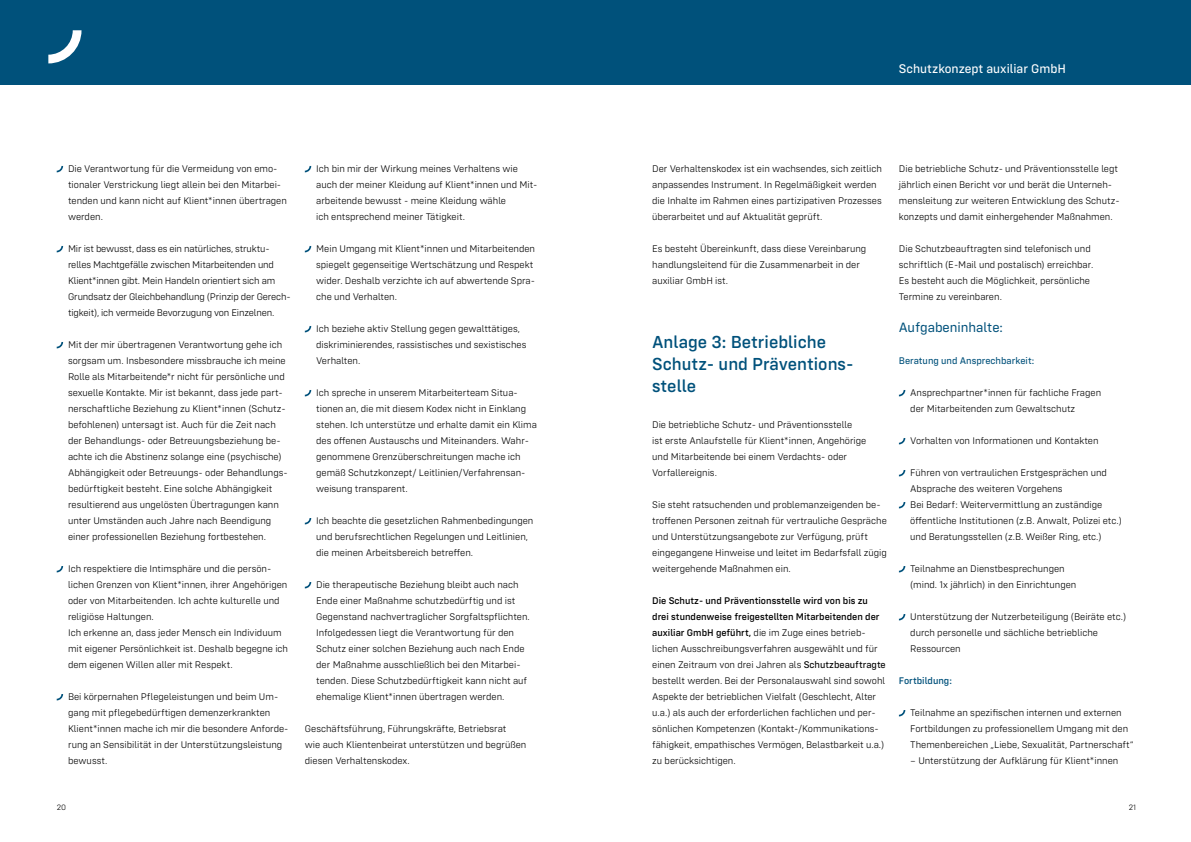
<style>
.page{position:relative;width:1191px;height:842px;background:#fff}
.page>*{position:absolute;margin:0;border:0;box-sizing:border-box;transform-origin:0 0}
.t1{font:500 18px/22px "Config Rounded";color:#00517b}
.t2{font:14px "Config Rounded";color:#00517b}
.t3{font:13px "Config Rounded Text";color:#fff}
.t4{font:300 10px/16px "Config Rounded";color:#000}
.t5{font:10px "Config Rounded Text";color:#00517b}
.t6{font:500 10px "Config Rounded";color:#00517b}
.t7{font:300 8px "Config Rounded";color:#000}
.s1{font-weight:500}
.s2{font-family:"Config Rounded Text";font-weight:400}
</style>
<div class="page">
<div style="left:0;top:0;width:1191px;height:85px;background:#00517b"></div>
<svg style="left:48px;top:30px;width:33px;height:33px"></svg>
<svg style="left:305px;top:166px;width:6px;height:6px"></svg>
<svg style="left:305px;top:246px;width:6px;height:6px"></svg>
<svg style="left:305px;top:326px;width:6px;height:6px"></svg>
<svg style="left:305px;top:390px;width:6px;height:6px"></svg>
<svg style="left:305px;top:518px;width:6px;height:6px"></svg>
<svg style="left:305px;top:582px;width:6px;height:6px"></svg>
<svg style="left:57px;top:166px;width:6px;height:6px"></svg>
<svg style="left:57px;top:246px;width:6px;height:6px"></svg>
<svg style="left:57px;top:342px;width:6px;height:6px"></svg>
<svg style="left:57px;top:566px;width:6px;height:6px"></svg>
<svg style="left:57px;top:694px;width:6px;height:6px"></svg>
<svg style="left:899px;top:390px;width:6px;height:6px"></svg>
<svg style="left:899px;top:438px;width:6px;height:6px"></svg>
<svg style="left:899px;top:470px;width:6px;height:6px"></svg>
<svg style="left:899px;top:502px;width:6px;height:6px"></svg>
<svg style="left:899px;top:566px;width:6px;height:6px"></svg>
<svg style="left:899px;top:614px;width:6px;height:6px"></svg>
<svg style="left:899px;top:710px;width:6px;height:6px"></svg>
<p class="t4" style="left:68px;top:161px;width:220px">Die Verantwortung für die Vermeidung von emo&shy;tionaler Verstrickung liegt allein bei den Mitarbei&shy;tenden und kann nicht auf Klient*innen übertragen werden.</p>
<p class="t4" style="left:68px;top:241px;width:224px">Mir ist bewusst, dass es ein natürliches, struktu&shy;relles Machtgefälle zwischen Mitarbeitenden und Klient*innen gibt. Mein Handeln orientiert sich am Grundsatz der Gleichbehandlung (Prinzip der Gerech&shy;tigkeit), ich vermeide Bevorzugung von Einzelnen.</p>
<p class="t4" style="left:68px;top:337px;width:221px">Mit der mir übertragenen Verantwortung gehe ich sorgsam um. Insbesondere missbrauche ich meine Rolle als Mitarbeitende*r nicht für persönliche und sexuelle Kontakte. Mir ist bekannt, dass jede part&shy;nerschaftliche Beziehung zu Klient*innen (Schutz&shy;befohlenen) untersagt ist. Auch für die Zeit nach der Behandlungs- oder Betreuungsbeziehung be&shy;achte ich die Abstinenz solange eine (psychische)<br>Abhängigkeit oder Betreuungs- oder Behandlungs&shy;bedürftigkeit besteht. Eine solche Abhängigkeit resultierend aus ungelösten Übertragungen kann unter Umständen auch Jahre nach Beendigung einer professionellen Beziehung fortbestehen.</p>
<p class="t4" style="left:68px;top:561px;width:221px">Ich respektiere die Intimsphäre und die persön&shy;lichen Grenzen von Klient*innen, ihrer Angehörigen oder von Mitarbeitenden. Ich achte kulturelle und religiöse Haltungen.<br>Ich erkenne an, dass jeder Mensch ein Individuum mit eigener Persönlichkeit ist. Deshalb begegne ich dem eigenen Willen aller mit Respekt.</p>
<p class="t4" style="left:68px;top:689px;width:222px">Bei körpernahen Pflegeleistungen und beim Um&shy;gang mit pflegebedürftigen demenzerkrankten Klient*innen mache ich mir die besondere Anforde&shy;rung an Sensibilität in der Unterstützungsleistung bewusst.</p>
<p class="t4" style="left:316px;top:161px;width:223px">Ich bin mir der Wirkung meines Verhaltens wie auch der meiner Kleidung auf Klient*innen und Mit&shy;arbeitende bewusst - meine Kleidung wähle<br>ich entsprechend meiner Tätigkeit.</p>
<p class="t4" style="left:316px;top:241px;width:220px">Mein Umgang mit Klient*innen und Mitarbeitenden spiegelt gegenseitige Wertschätzung und Respekt wider. Deshalb verzichte ich auf abwertende Spra&shy;che und Verhalten.</p>
<p class="t4" style="left:316px;top:321px;width:212px">Ich beziehe aktiv Stellung gegen gewalttätiges, diskriminierendes, rassistisches und sexistisches<br>Verhalten.</p>
<p class="t4" style="left:316px;top:385px;width:222px">Ich spreche in unserem Mitarbeiterteam Situa&shy;tionen an, die mit diesem Kodex nicht in Einklang stehen. Ich unterstütze und erhalte damit ein Klima des offenen Austauschs und Miteinanders. Wahr&shy;genommene Grenzüberschreitungen mache ich gemäß Schutzkonzept/ Leitlinien/Verfahrensan&shy;weisung transparent.</p>
<p class="t4" style="left:316px;top:513px;width:219px">Ich beachte die gesetzlichen Rahmenbedingungen und berufsrechtlichen Regelungen und Leitlinien, die meinen Arbeitsbereich betreffen.</p>
<p class="t4" style="left:316px;top:577px;width:215px">Die therapeutische Beziehung bleibt auch nach Ende einer Maßnahme schutzbedürftig und ist Gegenstand nachvertraglicher Sorgfaltspflichten.<br>Infolgedessen liegt die Verantwortung für den Schutz einer solchen Beziehung auch nach Ende der Maßnahme ausschließlich bei den Mitarbei&shy;tenden. Diese Schutzbedürftigkeit kann nicht auf ehemalige Klient*innen übertragen werden.</p>
<p class="t4" style="left:305px;top:721px;width:223px">Geschäftsführung, Führungskräfte, Betriebsrat<br>wie auch Klientenbeirat unterstützen und begrüßen diesen Verhaltenskodex.</p>
<h3 class="t3" style="left:899px;top:62px;width:169px">Schutzkonzept auxiliar GmbH</h3>
<p class="t4" style="left:652px;top:161px;width:231px">Der Verhaltenskodex ist ein wachsendes, sich zeitlich anpassendes Instrument. In Regelmäßigkeit werden die Inhalte im Rahmen eines partizipativen Prozesses überarbeitet und auf Aktualität geprüft.</p>
<p class="t4" style="left:652px;top:241px;width:216px">Es besteht Übereinkunft, dass diese Vereinbarung handlungsleitend für die Zusammenarbeit in der auxiliar GmbH ist.</p>
<h1 class="t1" style="left:652px;top:331px;width:203px">Anlage 3: Betriebliche<br>Schutz- und Präventions&shy;stelle</h1>
<p class="t4" style="left:652px;top:417px;width:216px">Die betriebliche Schutz- und Präventionsstelle<br>ist erste Anlaufstelle für Klient*innen, Angehörige und Mitarbeitende bei einem Verdachts- oder Vorfallereignis.</p>
<p class="t4" style="left:652px;top:497px;width:236px">Sie steht ratsuchenden und problemanzeigenden be&shy;troffenen Personen zeitnah für vertrauliche Gespräche und Unterstützungsangebote zur Verfügung, prüft eingegangene Hinweise und leitet im Bedarfsfall zügig weitergehende Maßnahmen ein.</p>
<p class="t4" style="left:652px;top:593px;width:235px"><span class="s1">Die Schutz- und Präventionsstelle wird von bis zu drei stundenweise freigestellten Mitarbeitenden der auxiliar GmbH geführt,</span> die im Zuge eines betrieb&shy;lichen Ausschreibungsverfahren ausgewählt und für einen Zeitraum von drei Jahren als <span class="s2">Schutzbeauftragte </span>bestellt werden. Bei der Personalauswahl sind sowohl Aspekte der betrieblichen Vielfalt (Geschlecht, Alter u.a.) als auch der erforderlichen fachlichen und per&shy;sönlichen Kompetenzen (Kontakt-/Kommunikations&shy;fähigkeit, empathisches Vermögen, Belastbarkeit u.a.) zu berücksichtigen.</p>
<p class="t4" style="left:899px;top:161px;width:222px">Die betriebliche Schutz- und Präventionsstelle legt jährlich einen Bericht vor und berät die Unterneh&shy;mensleitung zur weiteren Entwicklung des Schutz&shy;konzepts und damit einhergehender Maßnahmen.</p>
<p class="t4" style="left:899px;top:241px;width:196px">Die Schutzbeauftragten sind telefonisch und schriftlich (E-Mail und postalisch) erreichbar.<br>Es besteht auch die Möglichkeit, persönliche Termine zu vereinbaren.</p>
<h2 class="t2" style="left:899px;top:320px;width:106px">Aufgabeninhalte:</h2>
<p class="t5" style="left:899px;top:355px;width:137px">Beratung und Ansprechbarkeit:</p>
<p class="t4" style="left:910px;top:385px;width:192px">Ansprechpartner*innen für fachliche Fragen der Mitarbeitenden zum Gewaltschutz</p>
<p class="t4" style="left:910px;top:433px;width:190px">Vorhalten von Informationen und Kontakten</p>
<p class="t4" style="left:910px;top:465px;width:213px">Führen von vertraulichen Erstgesprächen und Absprache des weiteren Vorgehens<br>Bei Bedarf: Weitervermittlung an zuständige öffentliche Institutionen (z.B. Anwalt, Polizei etc.) und Beratungsstellen (z.B. Weißer Ring, etc.)</p>
<p class="t4" style="left:910px;top:561px;width:168px">Teilnahme an Dienstbesprechungen (mind. 1x jährlich) in den Einrichtungen</p>
<p class="t4" style="left:910px;top:609px;width:217px">Unterstützung der Nutzerbeteiligung (Beiräte etc.) durch personelle und sächliche betriebliche<br>Ressourcen</p>
<p class="t6" style="left:899px;top:675px;width:54px">Fortbildung:</p>
<p class="t4" style="left:910px;top:705px;width:225px">Teilnahme an spezifischen internen und externen<br>Fortbildungen zu professionellem Umgang mit den<br>Themenbereichen „Liebe, Sexualität, Partnerschaft“</p>
<p class="t4" style="left:910px;top:753px;width:210px">– Unterstützung der Aufklärung für Klient*innen</p>
<p class="t7" style="left:57px;top:802px;width:11px">20</p>
<p class="t7" style="left:1128px;top:802px;width:9px">21</p>
</div>
